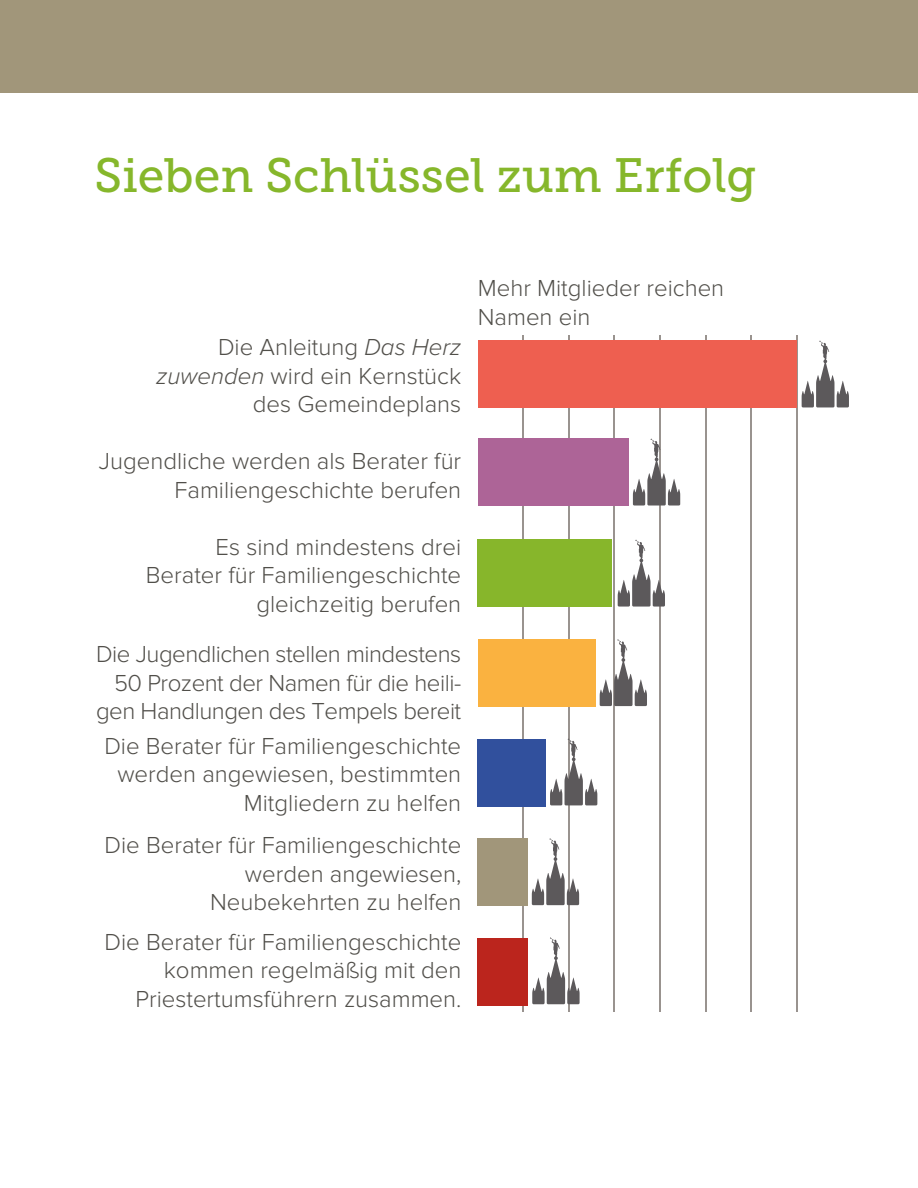
<style>
.page{position:relative;width:918px;height:1188px;background:#fff}
.page>*{position:absolute;margin:0;border:0;box-sizing:border-box;transform-origin:0 0}
.para_h1{font:48px "Museo Slablds Lat 500";color:#86b72b}
.t1{font:300 24px/28.5px "Proxima Novalds Lat";color:#514f4a;text-align:right}
.t2{font:300 24px/28.5px "Proxima Novalds Lat";letter-spacing:-.02em;color:#514f4a;text-align:right}
.s1{font-style:italic}
</style>
<div class="page">
<div style="left:0;top:0;width:918px;height:93px;background:#a1967a"></div>
<hr style="left:523px;top:335px;width:1px;height:676px;background:#99938f">
<hr style="left:568px;top:335px;width:2px;height:676px;background:#99938f">
<hr style="left:614px;top:335px;width:1px;height:676px;background:#99938f">
<hr style="left:659px;top:335px;width:2px;height:676px;background:#99938f">
<hr style="left:705px;top:335px;width:1px;height:676px;background:#99938f">
<hr style="left:750px;top:335px;width:2px;height:676px;background:#99938f">
<hr style="left:796px;top:335px;width:1px;height:676px;background:#99938f">
<div style="left:478px;top:341px;width:319px;height:67px;background:#ee5f50"></div>
<div style="left:478px;top:439px;width:151px;height:67px;background:#ad6497"></div>
<div style="left:478px;top:540px;width:134px;height:67px;background:#87b62b"></div>
<div style="left:478px;top:639px;width:117px;height:68px;background:#fab240"></div>
<div style="left:478px;top:739px;width:68px;height:67px;background:#31509d"></div>
<div style="left:478px;top:838px;width:50px;height:68px;background:#a1967a"></div>
<div style="left:478px;top:938px;width:50px;height:67px;background:#bb251d"></div>
<svg style="left:802px;top:341px;width:47px;height:66px"></svg>
<svg style="left:633px;top:439px;width:47px;height:67px"></svg>
<svg style="left:618px;top:540px;width:47px;height:67px"></svg>
<svg style="left:600px;top:639px;width:47px;height:67px"></svg>
<svg style="left:550px;top:739px;width:47px;height:66px"></svg>
<svg style="left:532px;top:838px;width:47px;height:67px"></svg>
<svg style="left:532px;top:937px;width:48px;height:67px"></svg>
<p class="para_h1" style="left:94px;top:149px;width:664px">Sieben Schlüssel zum Erfolg</p>
<p class="t1" style="left:156px;top:334px;width:307px">Die Anleitung <span class="s1">Das Herz zuwenden</span> wird ein Kernstück des Gemeindeplans</p>
<p class="t1" style="left:99px;top:447px;width:364px">Jugendliche werden als Berater für<br>Familiengeschichte berufen</p>
<p class="t1" style="left:146px;top:533px;width:317px">Es sind mindestens drei<br>Berater für Familiengeschichte gleichzeitig berufen</p>
<p class="t2" style="left:96px;top:640px;width:367px">Die Jugendlichen stellen mindestens<br>50 Prozent der Namen für die heili&shy;gen Handlungen des Tempels bereit</p>
<p class="t1" style="left:104px;top:732px;width:358px">Die Berater für Familiengeschichte werden angewiesen, bestimmten<br>Mitgliedern zu helfen</p>
<p class="t1" style="left:105px;top:831px;width:358px">Die Berater für Familiengeschichte werden angewiesen,<br>Neubekehrten zu helfen</p>
<p class="t1" style="left:105px;top:928px;width:358px">Die Berater für Familiengeschichte kommen regelmäßig mit den<br>Priestertumsführern zusammen.</p>
<p class="t1" style="left:478px;top:274px;width:248px;text-align:left">Mehr Mitglieder reichen<br>Namen ein</p>
</div>
